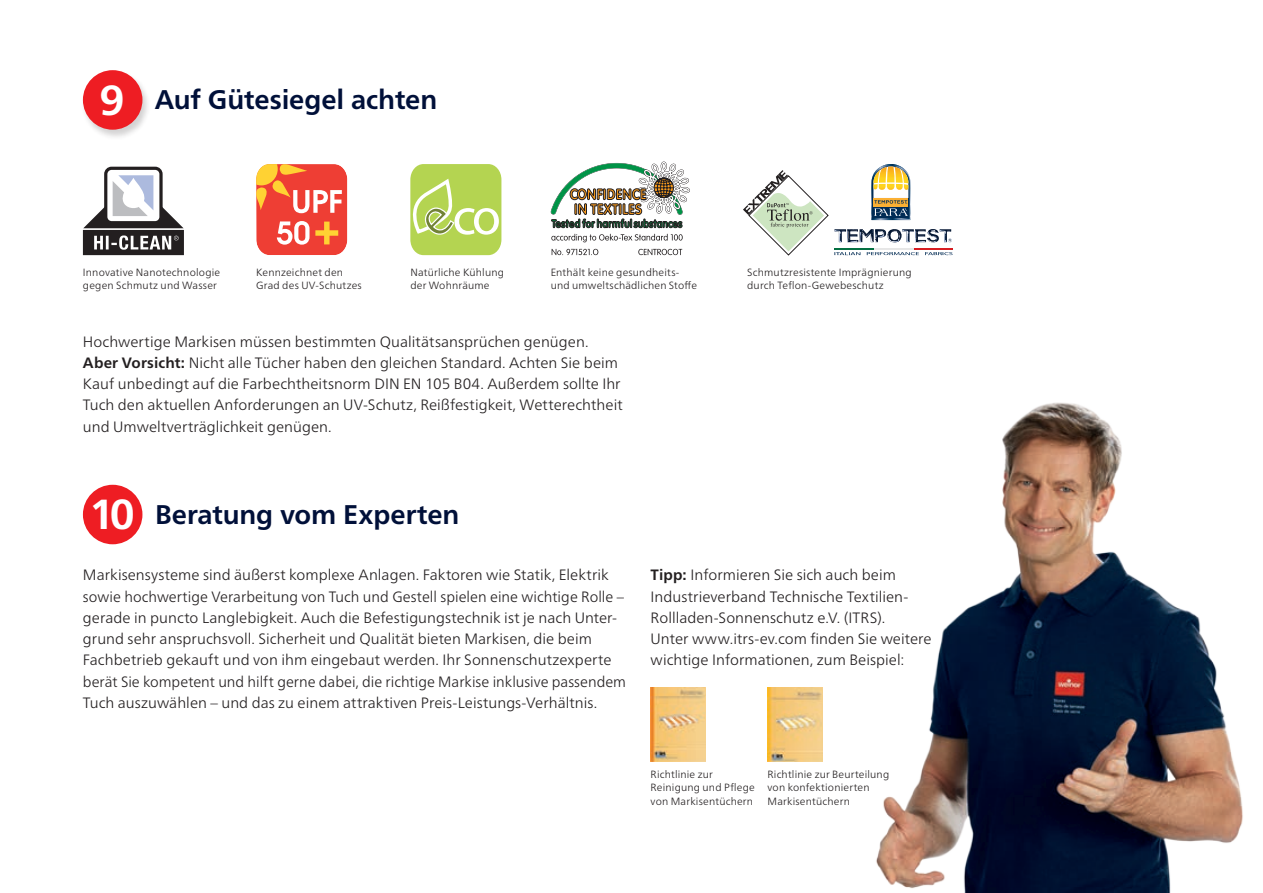
<style>
.page{position:relative;width:1263px;height:893px;background:#fff}
.page>*{position:absolute;margin:0;border:0;box-sizing:border-box;transform-origin:0 0}
.t1{font:700 42px "Frutiger Neue LTW1 G";color:#fff}
._01_Headline{font:700 27px "Frutiger Neue LTW1 G";letter-spacing:-.005em;color:#001039}
._03_Copy_Rlight_10_5{font:300 15px/21.3px "Frutiger Neue LTW1 G";letter-spacing:.005em;color:#231f20}
._03_Bildunterschrift{font:300 10.5px/13.5px "Frutiger Neue LTW1 G";letter-spacing:.015em;color:#231f20}
.s1{font-weight:700}
</style>
<div class="page">
<div style="left:81px;top:70px;width:70px;height:70px;background:#231f20;opacity:.2"></div>
<div style="left:83px;top:70px;width:59px;height:60px;background:#ee1d23;border-radius:50%"></div>
<div style="left:104px;top:167px;width:59px;height:57px;border:3px solid #231f20;border-radius:6px"></div>
<svg style="left:83px;top:175px;width:101px;height:80px"></svg>
<svg style="left:256px;top:164px;width:91px;height:91px;background:#f26b50"></svg>
<svg style="left:551px;top:234px;width:132px;height:8px"></svg>
<svg style="left:551px;top:162px;width:139px;height:66px"></svg>
<svg style="left:552px;top:249px;width:46px;height:6px"></svg>
<svg style="left:638px;top:249px;width:44px;height:6px"></svg>
<svg style="left:410px;top:164px;width:91px;height:91px;background:#bdd86b"></svg>
<svg style="left:743px;top:170px;width:85px;height:85px"></svg>
<svg style="left:871px;top:164px;width:39px;height:56px"></svg>
<svg style="left:834px;top:229px;width:118px;height:27px"></svg>
<img style="left:876px;top:402px;width:367px;height:491px">
<div style="left:83px;top:485px;width:59px;height:59px;background:#ee1d23;border-radius:50%"></div>
<img style="left:650px;top:687px;width:56px;height:74px">
<img style="left:767px;top:687px;width:55px;height:74px">
<p class="t1" style="left:100px;top:75px;width:27px">9</p>
<p class="_01_Headline" style="left:155px;top:84px;width:284px">Auf Gütesiegel achten</p>
<p class="_03_Bildunterschrift" style="left:83px;top:265px;width:139px">Innovative Nanotechnologie gegen Schmutz und Wasser</p>
<p class="_03_Bildunterschrift" style="left:256px;top:265px;width:107px">Kennzeichnet den<br>Grad des UV-Schutzes</p>
<p class="_03_Bildunterschrift" style="left:551px;top:265px;width:148px">Enthält keine gesundheits&shy;und umweltschädlichen Stoffe</p>
<p class="_03_Bildunterschrift" style="left:410px;top:265px;width:95px">Natürliche Kühlung der Wohnräume</p>
<p class="_03_Bildunterschrift" style="left:747px;top:265px;width:166px">Schmutzresistente Imprägnierung durch Teflon-Gewebeschutz</p>
<p class="_03_Copy_Rlight_10_5" style="left:83px;top:331px;width:541px">Hochwertige Markisen müssen bestimmten Qualitätsansprüchen genügen.<br><span class="s1">Aber Vorsicht:</span> Nicht alle Tücher haben den gleichen Standard. Achten Sie beim Kauf unbedingt auf die Farbechtheitsnorm DIN EN 105 B04. Außerdem sollte Ihr Tuch den aktuellen Anforderungen an UV-Schutz, Reißfestigkeit, Wetterechtheit und Umweltverträglichkeit genügen.</p>
<p class="t1" style="left:90px;top:490px;width:47px">10</p>
<p class="_01_Headline" style="left:155px;top:499px;width:306px">Beratung vom Experten</p>
<p class="_03_Copy_Rlight_10_5" style="left:83px;top:564px;width:545px">Markisensysteme sind äußerst komplexe Anlagen. Faktoren wie Statik, Elektrik sowie hochwertige Verarbeitung von Tuch und Gestell spielen eine wichtige Rolle – gerade in puncto Langlebigkeit. Auch die Befestigungstechnik ist je nach Unter&shy;grund sehr anspruchsvoll. Sicherheit und Qualität bieten Markisen, die beim Fachbetrieb gekauft und von ihm eingebaut werden. Ihr Sonnenschutzexperte berät Sie kompetent und hilft gerne dabei, die richtige Markise inklusive passendem Tuch auszuwählen – und das zu einem attraktiven Preis-Leistungs-Verhältnis.</p>
<p class="_03_Copy_Rlight_10_5" style="left:651px;top:564px;width:283px"><span class="s1">Tipp:</span> Informieren Sie sich auch beim Industrieverband Technische Textilien-Rollladen-Sonnenschutz e.V. (ITRS).<br>Unter www.itrs-ev.com finden Sie weitere wichtige Informationen, zum Beispiel:</p>
<p class="_03_Bildunterschrift" style="left:651px;top:767px;width:106px">Richtlinie zur<br>Reinigung und Pflege von Markisentüchern</p>
<p class="_03_Bildunterschrift" style="left:767px;top:767px;width:123px">Richtlinie zur Beurteilung von konfektionierten<br>Markisentüchern</p>
</div>
